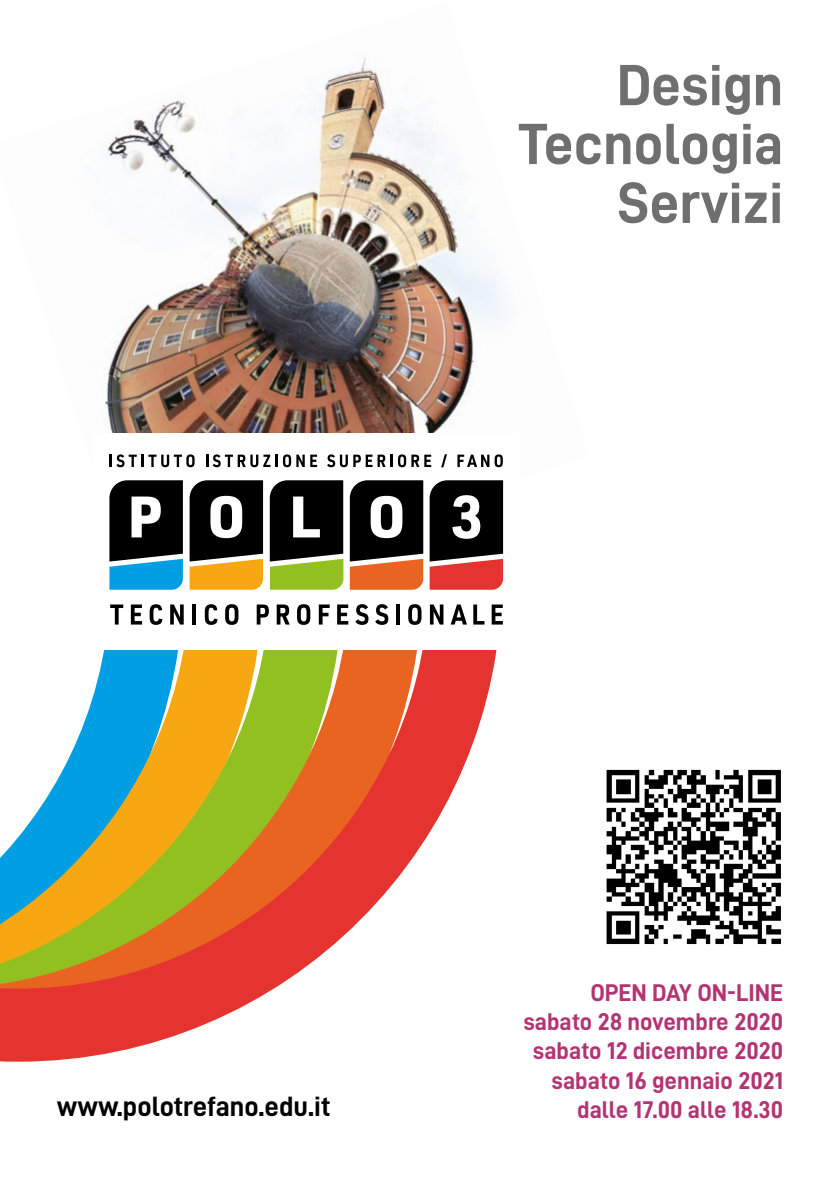
<style>
.page{position:relative;width:840px;height:1191px;background:#fff}
.page>*{position:absolute;margin:0;border:0;box-sizing:border-box;transform-origin:0 0}
.t1{font:58.4px/58.8px "D DIN Bold";color:#706f6f;text-align:right}
.t2{font:28px "D DIN Bold";color:#000}
.t3{font:24.2px/29.2px "D DIN Bold";color:#b43473;text-align:right}
</style>
<div class="page">
<svg style="left:0;top:650px;width:497px;height:412px"></svg>
<img style="left:104px;top:57px;width:403px;height:376px">
<svg style="left:110px;top:604px;width:14px;height:21px"></svg>
<svg style="left:131px;top:604px;width:12px;height:21px"></svg>
<svg style="left:149px;top:604px;width:14px;height:21px"></svg>
<svg style="left:170px;top:604px;width:14px;height:21px"></svg>
<hr style="left:192px;top:604px;width:4px;height:20px;background:#000">
<svg style="left:205px;top:604px;width:12px;height:21px"></svg>
<svg style="left:225px;top:604px;width:13px;height:21px"></svg>
<svg style="left:256px;top:604px;width:13px;height:21px"></svg>
<svg style="left:276px;top:604px;width:13px;height:21px"></svg>
<svg style="left:297px;top:604px;width:13px;height:21px"></svg>
<svg style="left:318px;top:604px;width:11px;height:21px"></svg>
<svg style="left:337px;top:604px;width:11px;height:21px"></svg>
<svg style="left:355px;top:604px;width:13px;height:21px"></svg>
<svg style="left:375px;top:604px;width:13px;height:21px"></svg>
<hr style="left:396px;top:604px;width:3px;height:20px;background:#000">
<svg style="left:408px;top:604px;width:13px;height:21px"></svg>
<svg style="left:429px;top:604px;width:14px;height:21px"></svg>
<svg style="left:450px;top:604px;width:34px;height:21px"></svg>
<svg style="left:491px;top:604px;width:11px;height:21px"></svg>
<svg style="left:109px;top:480px;width:74px;height:110px"></svg>
<svg style="left:189px;top:480px;width:74px;height:110px"></svg>
<svg style="left:269px;top:480px;width:74px;height:110px"></svg>
<svg style="left:349px;top:480px;width:154px;height:110px"></svg>
<svg style="left:110px;top:454px;width:85px;height:14px"></svg>
<svg style="left:206px;top:454px;width:98px;height:14px"></svg>
<svg style="left:310px;top:454px;width:7px;height:13px"></svg>
<svg style="left:327px;top:454px;width:104px;height:14px"></svg>
<svg style="left:441px;top:454px;width:5px;height:14px"></svg>
<svg style="left:457px;top:454px;width:45px;height:14px"></svg>
<img style="left:606px;top:769px;width:175px;height:175px">
<h1 class="t1" style="left:518px;top:54px;width:266px">Design<br>Tecnologia<br>Servizi</h1>
<p class="t2" style="left:57px;top:1091px;width:275px">www.polotrefano.edu.it</p>
<p class="t3" style="left:523px;top:977px;width:261px">OPEN DAY ON-LINE sabato 28 novembre 2020 sabato 12 dicembre 2020 sabato 16 gennaio 2021 dalle 17.00 alle 18.30</p>
</div>
